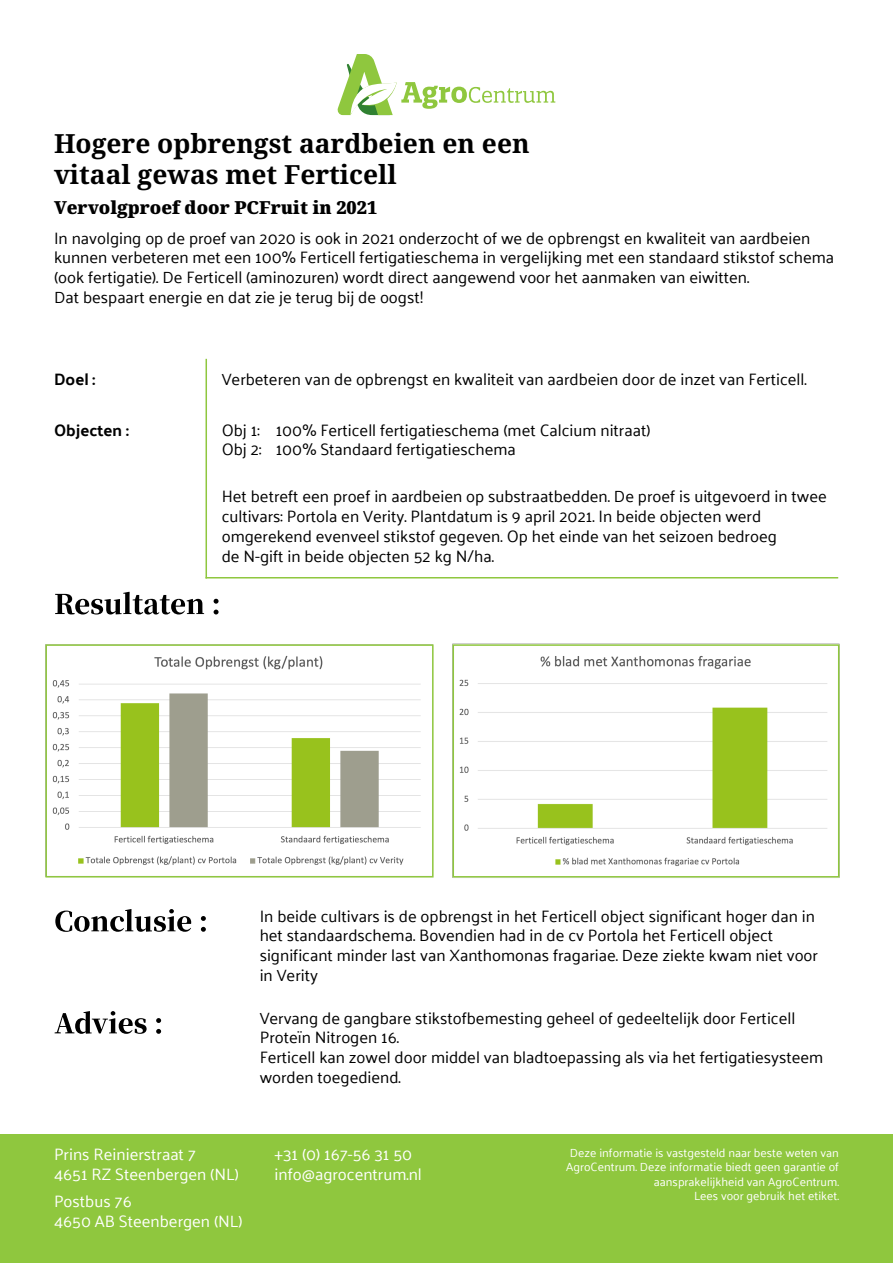
<style>
.page{position:relative;width:893px;height:1263px;background:#fff}
.page>*{position:absolute;margin:0;border:0;box-sizing:border-box;transform-origin:0 0}
.t1{font:700 26.4px/31.7px "Noto Serif";color:#000}
.t2{font:900 18px "Noto Serif";color:#000}
.t3{font:16.5px/19.8px "Palanquin";color:#000}
.t4{font:16.5px/19.8px "Palanquin";color:#fff}
.t5{font:700 16.5px "Palanquin";color:#000}
.t6{font:12px/14.4px "Palanquin";color:#fff;text-align:right}
</style>
<div class="page">
<img style="left:452px;top:643px;width:388px;height:235px">
<img style="left:46px;top:655px;width:387px;height:223px">
<svg style="left:337px;top:54px;width:218px;height:62px"></svg>
<div style="left:0;top:1134px;width:893px;height:129px;background:#8fc73e"></div>
<hr style="left:206px;top:577px;width:632px;height:1px;background:#8fc73e">
<hr style="left:206px;top:359px;width:1px;height:219px;background:#8fc73e">
<svg style="left:55px;top:592px;width:164px;height:22px"></svg>
<svg style="left:55px;top:909px;width:151px;height:23px"></svg>
<svg style="left:55px;top:1011px;width:106px;height:23px"></svg>
<div style="left:45px;top:644px;width:389px;height:233px;border:2px solid #8fc73e"></div>
<div style="left:452px;top:644px;width:387px;height:233px;border:1px solid #8fc73e"></div>
<h1 class="t1" style="left:54px;top:128px;width:477px">Hogere opbrengst aardbeien en een vitaal gewas met Ferticell</h1>
<p class="t2" style="left:54px;top:194px;width:325px">Vervolgproef door PCFruit in 2021</p>
<p class="t3" style="left:54px;top:228px;width:782px">In navolging op de proef van 2020 is ook in 2021 onderzocht of we de opbrengst en kwaliteit van aardbeien kunnen verbeteren met een 100% Ferticell fertigatieschema in vergelijking met een standaard stikstof schema (ook fertigatie). De Ferticell (aminozuren) wordt direct aangewend voor het aanmaken van eiwitten.<br>Dat bespaart energie en dat zie je terug bij de oogst!</p>
<p class="t5" style="left:54px;top:369px;width:43px">Doel :</p>
<p class="t3" style="left:222px;top:369px;width:586px">Verbeteren van de opbrengst en kwaliteit van aardbeien door de inzet van Ferticell.</p>
<p class="t5" style="left:54px;top:420px;width:76px">Objecten :</p>
<p class="t3" style="left:222px;top:420px;width:430px">Obj 1: 100% Ferticell fertigatieschema (met Calcium nitraat)<br>Obj 2: 100% Standaard fertigatieschema</p>
<p class="t3" style="left:222px;top:487px;width:606px">Het betreft een proef in aardbeien op substraatbedden. De proef is uitgevoerd in twee cultivars: Portola en Verity. Plantdatum is 9 april 2021. In beide objecten werd omgerekend evenveel stikstof gegeven. Op het einde van het seizoen bedroeg<br>de N-gift in beide objecten 52 kg N/ha.</p>
<p class="t3" style="left:260px;top:906px;width:560px">In beide cultivars is de opbrengst in het Ferticell object significant hoger dan in het standaardschema. Bovendien had in de cv Portola het Ferticell object significant minder last van Xanthomonas fragariae. Deze ziekte kwam niet voor in Verity</p>
<p class="t3" style="left:260px;top:1008px;width:565px">Vervang de gangbare stikstofbemesting geheel of gedeeltelijk door Ferticell Proteïn Nitrogen 16.<br>Ferticell kan zowel door middel van bladtoepassing als via het fertigatiesysteem worden toegediend.</p>
<p class="t4" style="left:54px;top:1145px;width:186px">Prins Reinierstraat 7<br>4651 RZ Steenbergen (NL)</p>
<p class="t4" style="left:275px;top:1145px;width:149px">+31 (0) 167-56 31 50 info@agrocentrum.nl</p>
<p class="t4" style="left:54px;top:1191px;width:190px">Postbus 76<br>4650 AB Steenbergen (NL)</p>
<p class="t6" style="left:566px;top:1146px;width:274px">Deze informatie is vastgesteld naar beste weten van AgroCentrum. Deze informatie biedt geen garantie of aansprakelijkheid van AgroCentrum.<br>Lees voor gebruik het etiket.</p>
</div>
